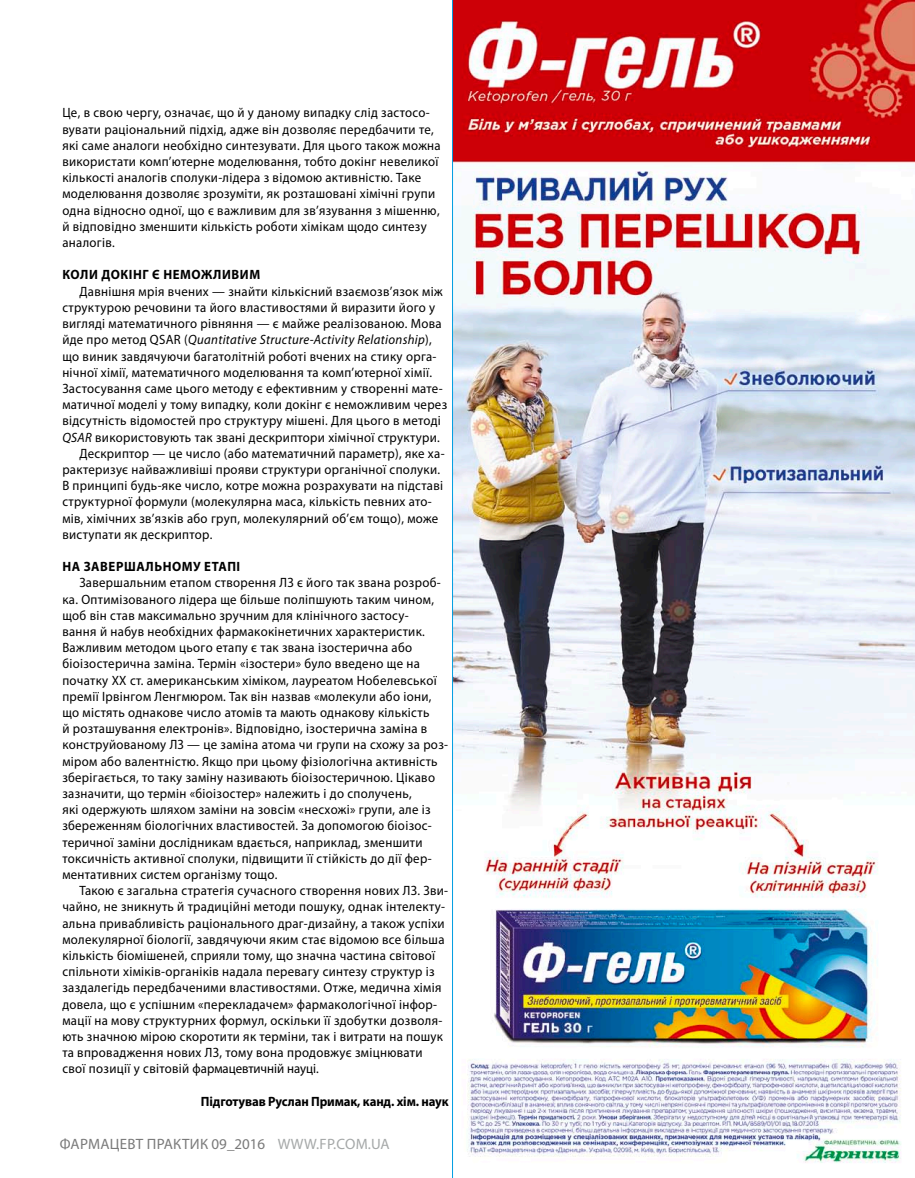
<style>
.page{position:relative;width:915px;height:1178px;background:#fff}
.page>*{position:absolute;margin:0;border:0;box-sizing:border-box;transform-origin:0 0}
.t1{font:15px "Myriad Pro";letter-spacing:.02em;color:#7a7a7a}
.t2{font:13.5px/16.2px "Myriad Pro";letter-spacing:.025em;color:#000;scale:.95 1}
.t3{font:italic 13.5px "Myriad Pro";letter-spacing:.025em;color:#000;scale:.95 1}
.t4{font:700 13.5px "Myriad Pro";letter-spacing:.045em;color:#000;scale:.95 1}
.t5{font:700 13.5px "Myriad Pro";letter-spacing:-.01em;color:#000;scale:.95 1}
.s1{font-style:normal}
.s2{font-style:italic}
.s3{color:#a5a8a8}
</style>
<div class="page">
<img style="left:452px;top:0;width:462px;height:1178px">
<p class="t2" style="left:62px;top:105px;width:400px">ЦЕ, В СВОЮ ЧЕРГУ, ОЗНАЧАЄ, ЩО Й У ДАНОМУ ВИПАДКУ СЛІД ЗАСТОСО-ВУВАТИ РАЦІОНАЛЬНИЙ ПІДХІД, АДЖЕ ВІН ДОЗВОЛЯЄ ПЕРЕДБАЧИТИ ТЕ, ЯКІ САМЕ АНАЛОГИ НЕОБХІДНО СИНТЕЗУВАТИ. ДЛЯ ЦЬОГО ТАКОЖ МОЖНА ВИКОРИСТАТИ КОМП’ЮТЕРНЕ МОДЕЛЮВАННЯ, ТОБТО ДОКІНГ НЕВЕЛИКОЇ КІЛЬКОСТІ АНАЛОГІВ СПОЛУКИ-ЛІДЕРА З ВІДОМОЮ АКТИВНІСТЮ. ТАКЕ МОДЕЛЮВАННЯ ДОЗВОЛЯЄ ЗРОЗУМІТИ, ЯК РОЗТАШОВАНІ ХІМІЧНІ ГРУПИ ОДНА ВІДНОСНО ОДНОЇ, ЩО Є ВАЖЛИВИМ ДЛЯ ЗВ’ЯЗУВАННЯ З МІШЕННЮ, Й ВІДПОВІДНО ЗМЕНШИТИ КІЛЬКІСТЬ РОБОТИ ХІМІКАМ ЩОДО СИНТЕЗУ АНАЛОГІВ.</p>
<p class="t4" style="left:62px;top:266px;width:209px">Коли докінг є неможливим</p>
<p class="t2" style="left:79px;top:283px;width:384px">ДАВНІШНЯ МРІЯ ВЧЕНИХ — ЗНАЙТИ КІЛЬКІСНИЙ ВЗАЄМОЗВ’ЯЗОК МІЖ</p>
<p class="t2" style="left:62px;top:299px;width:394px">СТРУКТУРОЮ РЕЧОВИНИ ТА ЙОГО ВЛАСТИВОСТЯМИ Й ВИРАЗИТИ ЙОГО У</p>
<p class="t2" style="left:62px;top:315px;width:401px">ВИГЛЯДІ МАТЕМАТИЧНОГО РІВНЯННЯ — Є МАЙЖЕ РЕАЛІЗОВАНОЮ. МОВА</p>
<p class="t3" style="left:62px;top:331px;width:390px"><span class="s1">ЙДЕ ПРО МЕТОД QSAR (</span>Quantitative Structure-Activity Relationship<span class="s1">),</span></p>
<p class="t2" style="left:62px;top:348px;width:395px">ЩО ВИНИК ЗАВДЯЧУЮЧИ БАГАТОЛІТНІЙ РОБОТІ ВЧЕНИХ НА СТИКУ ОРГА-</p>
<p class="t2" style="left:62px;top:364px;width:390px">НІЧНОЇ ХІМІЇ, МАТЕМАТИЧНОГО МОДЕЛЮВАННЯ ТА КОМП’ЮТЕРНОЇ ХІМІЇ.</p>
<p class="t2" style="left:62px;top:380px;width:402px">ЗАСТОСУВАННЯ САМЕ ЦЬОГО МЕТОДУ Є ЕФЕКТИВНИМ У СТВОРЕННІ МАТЕ-</p>
<p class="t2" style="left:62px;top:396px;width:406px">МАТИЧНОЇ МОДЕЛІ У ТОМУ ВИПАДКУ, КОЛИ ДОКІНГ Є НЕМОЖЛИВИМ ЧЕРЕЗ</p>
<p class="t2" style="left:62px;top:412px;width:400px">ВІДСУТНІСТЬ ВІДОМОСТЕЙ ПРО СТРУКТУРУ МІШЕНІ. ДЛЯ ЦЬОГО В МЕТОДІ</p>
<p class="t2" style="left:62px;top:429px;width:399px"><span class="s2">QSAR</span> ВИКОРИСТОВУЮТЬ ТАК ЗВАНІ ДЕСКРИПТОРИ ХІМІЧНОЇ СТРУКТУРИ.</p>
<p class="t2" style="left:79px;top:445px;width:386px">ДЕСКРИПТОР — ЦЕ ЧИСЛО (АБО МАТЕМАТИЧНИЙ ПАРАМЕТР), ЯКЕ ХА-</p>
<p class="t2" style="left:62px;top:461px;width:399px">РАКТЕРИЗУЄ НАЙВАЖЛИВІШІ ПРОЯВИ СТРУКТУРИ ОРГАНІЧНОЇ СПОЛУКИ.</p>
<p class="t2" style="left:62px;top:477px;width:402px">В ПРИНЦИПІ БУДЬ-ЯКЕ ЧИСЛО, КОТРЕ МОЖНА РОЗРАХУВАТИ НА ПІДСТАВІ</p>
<p class="t2" style="left:62px;top:493px;width:390px">СТРУКТУРНОЇ ФОРМУЛИ (МОЛЕКУЛЯРНА МАСА, КІЛЬКІСТЬ ПЕВНИХ АТО-</p>
<p class="t2" style="left:62px;top:510px;width:397px">МІВ, ХІМІЧНИХ ЗВ’ЯЗКІВ АБО ГРУП, МОЛЕКУЛЯРНИЙ ОБ’ЄМ ТОЩО), МОЖЕ</p>
<p class="t2" style="left:62px;top:526px;width:159px">ВИСТУПАТИ ЯК ДЕСКРИПТОР.</p>
<p class="t4" style="left:62px;top:558px;width:189px">На завершальному етапі</p>
<p class="t2" style="left:62px;top:574px;width:407px;text-indent:17px">ЗАВЕРШАЛЬНИМ ЕТАПОМ СТВОРЕННЯ ЛЗ Є ЙОГО ТАК ЗВАНА РОЗРОБ-КА. ОПТИМІЗОВАНОГО ЛІДЕРА ЩЕ БІЛЬШЕ ПОЛІПШУЮТЬ ТАКИМ ЧИНОМ, ЩОБ ВІН СТАВ МАКСИМАЛЬНО ЗРУЧНИМ ДЛЯ КЛІНІЧНОГО ЗАСТОСУ-<br>ВАННЯ Й НАБУВ НЕОБХІДНИХ ФАРМАКОКІНЕТИЧНИХ ХАРАКТЕРИСТИК.<br>ВАЖЛИВИМ МЕТОДОМ ЦЬОГО ЕТАПУ Є ТАК ЗВАНА ІЗОСТЕРИЧНА АБО БІОІЗОСТЕРИЧНА ЗАМІНА. ТЕРМІН «ІЗОСТЕРИ» БУЛО ВВЕДЕНО ЩЕ НА ПОЧАТКУ ХХ СТ. АМЕРИКАНСЬКИМ ХІМІКОМ, ЛАУРЕАТОМ НОБЕЛЕВСЬКОЇ ПРЕМІЇ ІРВІНГОМ ЛЕНГМЮРОМ. ТАК ВІН НАЗВАВ «МОЛЕКУЛИ АБО ІОНИ, ЩО МІСТЯТЬ ОДНАКОВЕ ЧИСЛО АТОМІВ ТА МАЮТЬ ОДНАКОВУ КІЛЬКІСТЬ<br>Й РОЗТАШУВАННЯ ЕЛЕКТРОНІВ». ВІДПОВІДНО, ІЗОСТЕРИЧНА ЗАМІНА В КОНСТРУЙОВАНОМУ ЛЗ — ЦЕ ЗАМІНА АТОМА ЧИ ГРУПИ НА СХОЖУ ЗА РОЗ-МІРОМ АБО ВАЛЕНТНІСТЮ. ЯКЩО ПРИ ЦЬОМУ ФІЗІОЛОГІЧНА АКТИВНІСТЬ ЗБЕРІГАЄТЬСЯ, ТО ТАКУ ЗАМІНУ НАЗИВАЮТЬ БІОІЗОСТЕРИЧНОЮ. ЦІКАВО ЗАЗНАЧИТИ, ЩО ТЕРМІН «БІОІЗОСТЕР» НАЛЕЖИТЬ І ДО СПОЛУЧЕНЬ,<br>ЯКІ ОДЕРЖУЮТЬ ШЛЯХОМ ЗАМІНИ НА ЗОВСІМ «НЕСХОЖІ» ГРУПИ, АЛЕ ІЗ ЗБЕРЕЖЕННЯМ БІОЛОГІЧНИХ ВЛАСТИВОСТЕЙ. ЗА ДОПОМОГОЮ БІОІЗОС-ТЕРИЧНОЇ ЗАМІНИ ДОСЛІДНИКАМ ВДАЄТЬСЯ, НАПРИКЛАД, ЗМЕНШИТИ ТОКСИЧНІСТЬ АКТИВНОЇ СПОЛУКИ, ПІДВИЩИТИ ЇЇ СТІЙКІСТЬ ДО ДІЇ ФЕР-МЕНТАТИВНИХ СИСТЕМ ОРГАНІЗМУ ТОЩО.</p>
<p class="t2" style="left:62px;top:882px;width:407px;text-indent:17px">ТАКОЮ Є ЗАГАЛЬНА СТРАТЕГІЯ СУЧАСНОГО СТВОРЕННЯ НОВИХ ЛЗ. ЗВИ-ЧАЙНО, НЕ ЗНИКНУТЬ Й ТРАДИЦІЙНІ МЕТОДИ ПОШУКУ, ОДНАК ІНТЕЛЕКТУ-АЛЬНА ПРИВАБЛИВІСТЬ РАЦІОНАЛЬНОГО ДРАГ-ДИЗАЙНУ, А ТАКОЖ УСПІХИ МОЛЕКУЛЯРНОЇ БІОЛОГІЇ, ЗАВДЯЧУЮЧИ ЯКИМ СТАЄ ВІДОМОЮ ВСЕ БІЛЬША КІЛЬКІСТЬ БІОМІШЕНЕЙ, СПРИЯЛИ ТОМУ, ЩО ЗНАЧНА ЧАСТИНА СВІТОВОЇ СПІЛЬНОТИ ХІМІКІВ-ОРГАНІКІВ НАДАЛА ПЕРЕВАГУ СИНТЕЗУ СТРУКТУР ІЗ ЗАЗДАЛЕГІДЬ ПЕРЕДБАЧЕНИМИ ВЛАСТИВОСТЯМИ. ОТЖЕ, МЕДИЧНА ХІМІЯ ДОВЕЛА, ЩО Є УСПІШНИМ «ПЕРЕКЛАДАЧЕМ» ФАРМАКОЛОГІЧНОЇ ІНФОР-МАЦІЇ НА МОВУ СТРУКТУРНИХ ФОРМУЛ, ОСКІЛЬКИ ЇЇ ЗДОБУТКИ ДОЗВОЛЯ-ЮТЬ ЗНАЧНОЮ МІРОЮ СКОРОТИТИ ЯК ТЕРМІНИ, ТАК І ВИТРАТИ НА ПОШУК ТА ВПРОВАДЖЕННЯ НОВИХ ЛЗ, ТОМУ ВОНА ПРОДОВЖУЄ ЗМІЦНЮВАТИ СВОЇ ПОЗИЦІЇ У СВІТОВІЙ ФАРМАЦЕВТИЧНІЙ НАУЦІ.</p>
<p class="t5" style="left:201px;top:1092px;width:262px">Підготував Руслан Примак, канд. хім. наук</p>
<p class="t1" style="left:60px;top:1135px;width:22px">ФАРМА</p>
<p class="t1" style="left:110px;top:1135px;width:281px">ЦЕВТ ПРАКТИК 09_2016 <span class="s3">WWW.FP.COM.UA</span></p>
</div>
